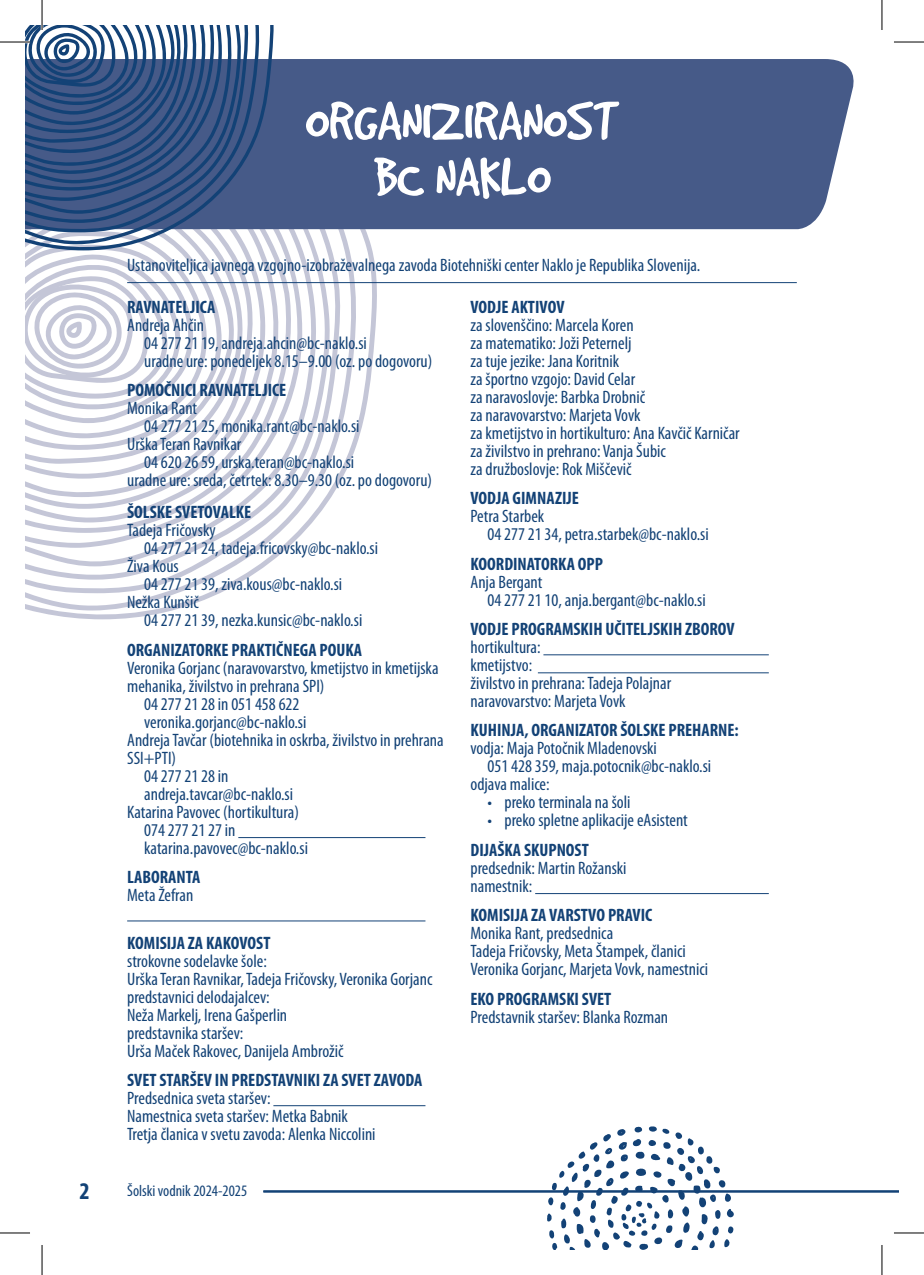
<style>
.page{position:relative;width:924px;height:1275px;background:#fff}
.page>*{position:absolute;margin:0;border:0;box-sizing:border-box;transform-origin:0 0}
.t1{font:60px/56px "Good Dog Plain";color:#fff;text-align:center}
.t2{font:700 condensed 24px "Myriad Pro";color:#134276}
.t3{font:condensed 18px/18px "Myriad Pro";color:#134276}
.t4{font:700 condensed 18px "Myriad Pro";color:#134276}
.t5{font:condensed 16px "Myriad Pro";color:#134276}
</style>
<div class="page">
<svg style="left:29px;top:229px;width:350px;height:391px"></svg>
<svg style="left:25px;top:229px;width:337px;height:381px"></svg>
<svg style="left:25px;top:229px;width:316px;height:364px"></svg>
<svg style="left:25px;top:229px;width:306px;height:350px"></svg>
<svg style="left:25px;top:229px;width:294px;height:337px"></svg>
<svg style="left:25px;top:229px;width:278px;height:319px"></svg>
<svg style="left:25px;top:229px;width:268px;height:308px"></svg>
<svg style="left:25px;top:510px;width:257px;height:12px"></svg>
<svg style="left:25px;top:229px;width:263px;height:281px"></svg>
<svg style="left:25px;top:258px;width:234px;height:239px"></svg>
<svg style="left:25px;top:258px;width:225px;height:221px"></svg>
<svg style="left:25px;top:438px;width:210px;height:26px"></svg>
<svg style="left:25px;top:438px;width:205px;height:12px"></svg>
<div style="left:275px;top:59px;width:579px;height:170px;background:#465a88"></div>
<hr style="left:127px;top:282px;width:669px;height:1px;background:#134276">
<hr style="left:238px;top:837px;width:187px;height:1px;background:#134276">
<hr style="left:127px;top:920px;width:298px;height:1px;background:#134276">
<hr style="left:273px;top:1105px;width:152px;height:1px;background:#134276">
<hr style="left:543px;top:654px;width:225px;height:1px;background:#134276">
<hr style="left:537px;top:672px;width:231px;height:1px;background:#134276">
<hr style="left:535px;top:893px;width:233px;height:1px;background:#134276">
<svg style="left:249px;top:25px;width:26px;height:233px;fill:#465a88"></svg>
<svg style="left:249px;top:25px;width:14px;height:219px;background:#5f739a"></svg>
<svg style="left:25px;top:25px;width:224px;height:413px"></svg>
<svg style="left:547px;top:1126px;width:186px;height:124px"></svg>
<hr style="left:263px;top:1190px;width:635px;height:2px;background:#134276">
<hr style="left:0;top:41px;width:30px;height:2px;background:#fff">
<hr style="left:41px;top:0;width:2px;height:30px;background:#fff">
<hr style="left:0;top:42px;width:30px;height:1px;background:#000">
<hr style="left:893px;top:42px;width:30px;height:1px;background:#000">
<hr style="left:0;top:1232px;width:30px;height:1px;background:#000">
<hr style="left:893px;top:1232px;width:30px;height:1px;background:#000">
<hr style="left:42px;top:0;width:1px;height:30px;background:#000">
<hr style="left:42px;top:1245px;width:1px;height:30px;background:#000">
<hr style="left:881px;top:0;width:1px;height:30px;background:#000">
<hr style="left:881px;top:1245px;width:1px;height:30px;background:#000">
<h1 class="t1" style="left:304px;top:93px;width:316px">ORGANIZIRANOST<br>BC NAKLO</h1>
<p class="t3" style="left:127px;top:256px;width:574px">Ustanoviteljica javnega vzgojno-izobraževalnega zavoda Biotehniški center Naklo je Republika Slovenija.</p>
<p class="t4" style="left:127px;top:297px;width:90px">RAVNATELJICA</p>
<p class="t3" style="left:144px;top:316px;width:289px;text-indent:-17px">Andreja Ahčin<br>04 277 21 19, andreja.ahcin@bc-naklo.si<br>uradne ure: ponedeljek 8.15–9.00 (oz. po dogovoru)</p>
<p class="t4" style="left:127px;top:380px;width:161px">POMOČNICI RAVNATELJICE</p>
<p class="t3" style="left:127px;top:400px;width:71px">Monika Rant</p>
<p class="t3" style="left:144px;top:418px;width:217px">04 277 21 25, monika.rant@bc-naklo.si</p>
<p class="t3" style="left:127px;top:436px;width:116px">Urška Teran Ravnikar</p>
<p class="t3" style="left:144px;top:454px;width:211px">04 620 26 59, urska.teran@bc-naklo.si</p>
<p class="t3" style="left:127px;top:472px;width:306px">uradne ure: sreda, četrtek: 8.30–9.30 (oz. po dogovoru)</p>
<p class="t4" style="left:127px;top:502px;width:126px">ŠOLSKE SVETOVALKE</p>
<p class="t3" style="left:127px;top:522px;width:90px">Tadeja Fričovsky</p>
<p class="t3" style="left:144px;top:540px;width:235px">04 277 21 24, tadeja.fricovsky@bc-naklo.si</p>
<p class="t3" style="left:127px;top:558px;width:53px">Živa Kous</p>
<p class="t3" style="left:144px;top:576px;width:199px">04 277 21 39, ziva.kous@bc-naklo.si</p>
<p class="t3" style="left:127px;top:594px;width:73px">Nežka Kunšič</p>
<p class="t3" style="left:144px;top:612px;width:219px">04 277 21 39, nezka.kunsic@bc-naklo.si</p>
<p class="t4" style="left:127px;top:640px;width:236px">ORGANIZATORKE PRAKTIČNEGA POUKA</p>
<p class="t3" style="left:127px;top:659px;width:313px">Veronika Gorjanc (naravovarstvo, kmetijstvo in kmetijska</p>
<p class="t3" style="left:127px;top:677px;width:199px">mehanika, živilstvo in prehrana SPI)</p>
<p class="t3" style="left:144px;top:695px;width:157px">04 277 21 28 in 051 458 622</p>
<p class="t3" style="left:144px;top:713px;width:164px">veronika.gorjanc@bc-naklo.si</p>
<p class="t3" style="left:127px;top:731px;width:318px">Andreja Tavčar (biotehnika in oskrba, živilstvo in prehrana</p>
<p class="t3" style="left:127px;top:749px;width:50px">SSI+PTI)</p>
<p class="t3" style="left:144px;top:767px;width:86px">04 277 21 28 in</p>
<p class="t3" style="left:144px;top:785px;width:150px">andreja.tavcar@bc-naklo.si</p>
<p class="t3" style="left:127px;top:803px;width:173px">Katarina Pavovec (hortikultura)</p>
<p class="t3" style="left:144px;top:821px;width:93px">074 277 21 27 in</p>
<p class="t3" style="left:144px;top:839px;width:165px">katarina.pavovec@bc-naklo.si</p>
<p class="t4" style="left:127px;top:867px;width:75px">LABORANTA</p>
<p class="t3" style="left:127px;top:886px;width:68px">Meta Žefran</p>
<p class="t4" style="left:127px;top:932px;width:145px">KOMISIJA ZA KAKOVOST</p>
<p class="t3" style="left:127px;top:952px;width:306px">strokovne sodelavke šole:<br>Urška Teran Ravnikar, Tadeja Fričovsky, Veronika Gorjanc predstavnici delodajalcev:<br>Neža Markelj, Irena Gašperlin<br>predstavnika staršev:<br>Urša Maček Rakovec, Danijela Ambrožič</p>
<p class="t4" style="left:127px;top:1070px;width:296px">SVET STARŠEV IN PREDSTAVNIKI ZA SVET ZAVODA</p>
<p class="t3" style="left:127px;top:1089px;width:250px">Predsednica sveta staršev:<br>Namestnica sveta staršev: Metka Babnik<br>Tretja članica v svetu zavoda: Alenka Niccolini</p>
<p class="t4" style="left:470px;top:297px;width:95px">VODJE AKTIVOV</p>
<p class="t3" style="left:470px;top:316px;width:270px">za slovenščino: Marcela Koren<br>za matematiko: Joži Peternelj<br>za tuje jezike: Jana Koritnik<br>za športno vzgojo: David Celar<br>za naravoslovje: Barbka Drobnič<br>za naravovarstvo: Marjeta Vovk<br>za kmetijstvo in hortikulturo: Ana Kavčič Karničar za živilstvo in prehrano: Vanja Šubic<br>za družboslovje: Rok Miščevič</p>
<p class="t4" style="left:470px;top:488px;width:110px">VODJA GIMNAZIJE</p>
<p class="t3" style="left:487px;top:508px;width:222px;text-indent:-17px">Petra Starbek<br>04 277 21 34, petra.starbek@bc-naklo.si</p>
<p class="t4" style="left:470px;top:554px;width:134px">KOORDINATORKA OPP</p>
<p class="t3" style="left:487px;top:573px;width:220px;text-indent:-17px">Anja Bergant<br>04 277 21 10, anja.bergant@bc-naklo.si</p>
<p class="t4" style="left:470px;top:619px;width:266px">VODJE PROGRAMSKIH UČITELJSKIH ZBOROV</p>
<p class="t3" style="left:470px;top:638px;width:202px">hortikultura:<br>kmetijstvo:<br>živilstvo in prehrana: Tadeja Polajnar naravovarstvo: Marjeta Vovk</p>
<p class="t4" style="left:470px;top:720px;width:270px">KUHINJA, ORGANIZATOR ŠOLSKE PREHARNE:</p>
<p class="t3" style="left:470px;top:740px;width:188px">vodja: Maja Potočnik Mladenovski</p>
<p class="t3" style="left:487px;top:758px;width:225px">051 428 359, maja.potocnik@bc-naklo.si</p>
<p class="t3" style="left:470px;top:776px;width:81px">odjava malice:</p>
<p class="t3" style="left:487px;top:794px;width:144px">• preko terminala na šoli</p>
<p class="t3" style="left:487px;top:812px;width:202px">• preko spletne aplikacije eAsistent</p>
<p class="t4" style="left:470px;top:840px;width:120px">DIJAŠKA SKUPNOST</p>
<p class="t3" style="left:470px;top:859px;width:157px">predsednik: Martin Rožanski namestnik:</p>
<p class="t4" style="left:470px;top:905px;width:183px">KOMISIJA ZA VARSTVO PRAVIC</p>
<p class="t3" style="left:470px;top:924px;width:239px">Monika Rant, predsednica<br>Tadeja Fričovsky, Meta Štampek, članici<br>Veronika Gorjanc, Marjeta Vovk, namestnici</p>
<p class="t4" style="left:470px;top:988px;width:142px">EKO PROGRAMSKI SVET</p>
<p class="t3" style="left:470px;top:1008px;width:199px">Predstavnik staršev: Blanka Rozman</p>
<h2 class="t2" style="left:79px;top:1178px;width:12px">2</h2>
<p class="t5" style="left:127px;top:1182px;width:121px">Šolski vodnik 2024-2025</p>
</div>
